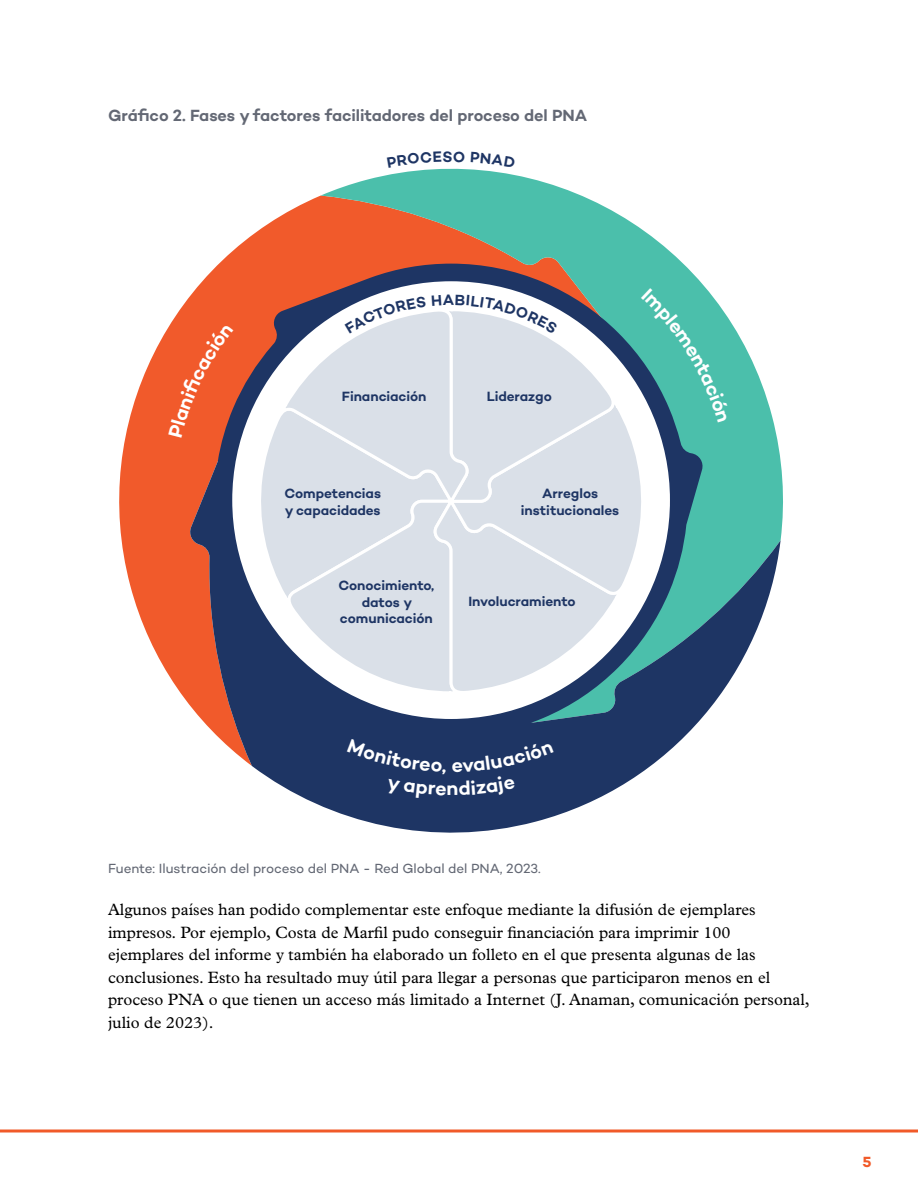
<style>
.page{position:relative;width:918px;height:1188px;background:#fff}
.page>*{position:absolute;margin:0;border:0;box-sizing:border-box;transform-origin:0 0}
.t1{font:600 19.8px "Campton";color:#fff}
.t2{font:16.5px/22.5px "Plantin MT Pro";color:#000}
.t3{font:600 16.5px "Campton";letter-spacing:-.005em;color:#636874}
.t4{font:700 15px "Campton";color:#f15a29}
.t5{font:600 13.65px/16.4px "Campton";letter-spacing:-.005em;color:#1e3564;text-align:center}
.t6{font:13.5px "Campton";letter-spacing:-.005em;color:#636874}
</style>
<div class="page">
<hr style="left:0;top:1130px;width:918px;height:2px;background:#f15a29">
<svg style="left:181px;top:196px;width:140px;height:112px"></svg>
<svg style="left:321px;top:169px;width:111px;height:95px;background:#c38865"></svg>
<svg style="left:188px;top:264px;width:531px;height:569px"></svg>
<svg style="left:432px;top:168px;width:351px;height:516px"></svg>
<svg style="left:119px;top:308px;width:351px;height:525px"></svg>
<div style="left:168px;top:324px;width:65px;height:113px;background:#f15a2b"></div>
<div style="left:347px;top:739px;width:99px;height:60px;background:#1e3564"></div>
<div style="left:452px;top:743px;width:102px;height:52px;background:#1e3564"></div>
<svg style="left:256px;top:288px;width:472px;height:408px"></svg>
<p class="t3" style="left:108px;top:105px;width:481px">Gráfico 2. Fases y factores facilitadores del proceso del PNA</p>
<p class="t5" style="left:342px;top:388px;width:86px">Financiación</p>
<p class="t5" style="left:284px;top:485px;width:98px;text-align:left">Competencias y capacidades</p>
<p class="t5" style="left:338px;top:577px;width:97px">Conocimiento, datos y comunicación</p>
<p class="t5" style="left:487px;top:388px;width:67px">Liderazgo</p>
<p class="t5" style="left:521px;top:485px;width:100px">Arreglos institucionales</p>
<p class="t5" style="left:468px;top:593px;width:109px">Involucramiento</p>
<p class="t1" style="left:447px;top:776px;width:14px">n</p>
<p class="t6" style="left:108px;top:860px;width:434px">Fuente: Ilustración del proceso del PNA - Red Global del PNA, 2023.</p>
<p class="t2" style="left:108px;top:899px;width:703px">Algunos países han podido complementar este enfoque mediante la difusión de ejemplares impresos. Por ejemplo, Costa de Marfil pudo conseguir financiación para imprimir 100 ejemplares del informe y también ha elaborado un folleto en el que presenta algunas de las conclusiones. Esto ha resultado muy útil para llegar a personas que participaron menos en el proceso PNA o que tienen un acceso más limitado a Internet (J. Anaman, comunicación personal, julio de 2023).</p>
<p class="t4" style="left:862px;top:1152px;width:11px">5</p>
</div>
